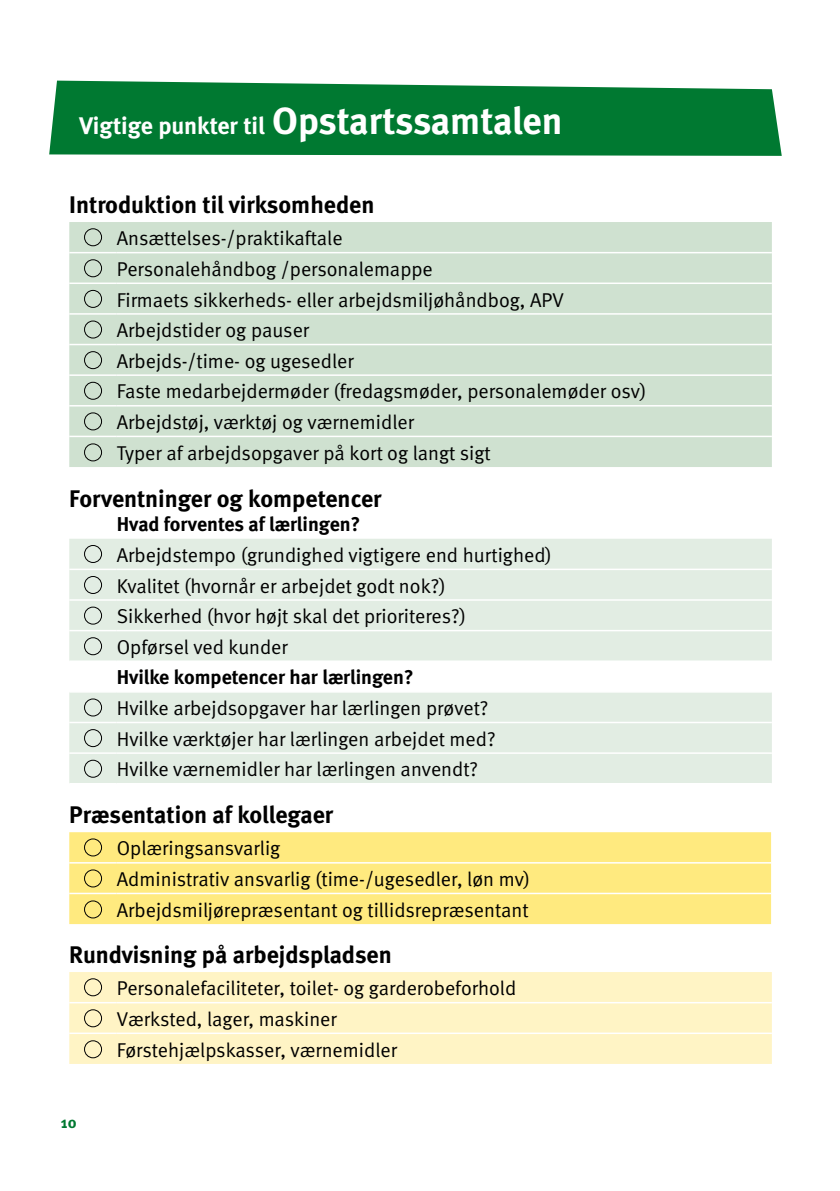
<style>
.page{position:relative;width:840px;height:1191px;background:#fff}
.page>*{position:absolute;margin:0;border:0;box-sizing:border-box;transform-origin:0 0}
.t1{font:700 24px "Meta";color:#000}
.t2{font:700 24px "Meta";color:#fff}
.t3{font:20px/30.8px "Meta Normal";color:#000}
.t4{font:700 20px "Meta";color:#000}
.t5{font:700 16px "Meta";color:#007931}
.s1{font-size:38px}
</style>
<div class="page">
<svg style="left:49px;top:81px;width:732px;height:75px;background:#128240"></svg>
<div style="left:69px;top:222px;width:702px;height:245px;background:#cfe1d0"></div>
<hr style="left:69px;top:252px;width:48px;height:1px;background:#fff">
<hr style="left:117px;top:252px;width:654px;height:1px;background:#fff">
<hr style="left:69px;top:282px;width:48px;height:2px;background:#fff">
<hr style="left:117px;top:282px;width:654px;height:2px;background:#fff">
<hr style="left:69px;top:313px;width:48px;height:2px;background:#fff">
<hr style="left:117px;top:313px;width:654px;height:2px;background:#fff">
<hr style="left:69px;top:344px;width:48px;height:1px;background:#fff">
<hr style="left:117px;top:344px;width:654px;height:1px;background:#fff">
<hr style="left:69px;top:374px;width:48px;height:2px;background:#fff">
<hr style="left:117px;top:374px;width:654px;height:2px;background:#fff">
<hr style="left:69px;top:405px;width:48px;height:1px;background:#fff">
<hr style="left:117px;top:405px;width:654px;height:1px;background:#fff">
<hr style="left:69px;top:436px;width:48px;height:1px;background:#fff">
<hr style="left:117px;top:436px;width:654px;height:1px;background:#fff">
<div style="left:84px;top:228px;width:18px;height:18px;border:1px solid #000;border-radius:50%"></div>
<div style="left:84px;top:259px;width:18px;height:18px;border:1px solid #000;border-radius:50%"></div>
<div style="left:84px;top:290px;width:18px;height:18px;border:1px solid #000;border-radius:50%"></div>
<div style="left:84px;top:320px;width:18px;height:18px;border:1px solid #000;border-radius:50%"></div>
<div style="left:84px;top:351px;width:18px;height:18px;border:1px solid #000;border-radius:50%"></div>
<div style="left:84px;top:382px;width:18px;height:18px;border:1px solid #000;border-radius:50%"></div>
<div style="left:84px;top:412px;width:18px;height:18px;border:1px solid #000;border-radius:50%"></div>
<div style="left:84px;top:443px;width:18px;height:18px;border:1px solid #000;border-radius:50%"></div>
<div style="left:69px;top:832px;width:701px;height:92px;background:#ffea7f"></div>
<hr style="left:69px;top:862px;width:48px;height:1px;background:#fff">
<hr style="left:117px;top:862px;width:653px;height:1px;background:#fff">
<hr style="left:69px;top:892px;width:48px;height:2px;background:#fff">
<hr style="left:117px;top:892px;width:653px;height:2px;background:#fff">
<div style="left:84px;top:838px;width:18px;height:18px;border:1px solid #000;border-radius:50%"></div>
<div style="left:84px;top:869px;width:18px;height:18px;border:1px solid #000;border-radius:50%"></div>
<div style="left:84px;top:900px;width:18px;height:18px;border:1px solid #000;border-radius:50%"></div>
<div style="left:69px;top:972px;width:702px;height:92px;background:#fff4c5"></div>
<hr style="left:69px;top:1002px;width:48px;height:1px;background:#fff">
<hr style="left:117px;top:1002px;width:654px;height:1px;background:#fff">
<hr style="left:69px;top:1032px;width:48px;height:2px;background:#fff">
<hr style="left:117px;top:1032px;width:654px;height:2px;background:#fff">
<div style="left:84px;top:978px;width:18px;height:18px;border:1px solid #000;border-radius:50%"></div>
<div style="left:84px;top:1009px;width:18px;height:18px;border:1px solid #000;border-radius:50%"></div>
<div style="left:84px;top:1040px;width:18px;height:18px;border:1px solid #000;border-radius:50%"></div>
<div style="left:69px;top:539px;width:702px;height:244px;background:#e2ede3"></div>
<svg style="left:69px;top:662px;width:702px;height:29px"></svg>
<hr style="left:69px;top:568px;width:48px;height:2px;background:#fff">
<hr style="left:117px;top:568px;width:654px;height:2px;background:#fff">
<hr style="left:69px;top:599px;width:48px;height:2px;background:#fff">
<hr style="left:117px;top:599px;width:654px;height:2px;background:#fff">
<hr style="left:69px;top:630px;width:48px;height:1px;background:#fff">
<hr style="left:117px;top:630px;width:654px;height:1px;background:#fff">
<hr style="left:69px;top:660px;width:48px;height:2px;background:#fff">
<hr style="left:117px;top:660px;width:654px;height:2px;background:#fff">
<hr style="left:69px;top:691px;width:48px;height:1px;background:#fff">
<hr style="left:117px;top:691px;width:654px;height:1px;background:#fff">
<hr style="left:69px;top:721px;width:48px;height:2px;background:#fff">
<hr style="left:117px;top:721px;width:654px;height:2px;background:#fff">
<hr style="left:69px;top:752px;width:48px;height:2px;background:#fff">
<hr style="left:117px;top:752px;width:654px;height:2px;background:#fff">
<div style="left:84px;top:545px;width:18px;height:18px;border:1px solid #000;border-radius:50%"></div>
<div style="left:84px;top:576px;width:18px;height:18px;border:1px solid #000;border-radius:50%"></div>
<div style="left:84px;top:606px;width:18px;height:18px;border:1px solid #000;border-radius:50%"></div>
<div style="left:84px;top:637px;width:18px;height:18px;border:1px solid #000;border-radius:50%"></div>
<div style="left:84px;top:698px;width:18px;height:18px;border:1px solid #000;border-radius:50%"></div>
<div style="left:84px;top:729px;width:18px;height:18px;border:1px solid #000;border-radius:50%"></div>
<div style="left:84px;top:759px;width:18px;height:18px;border:1px solid #000;border-radius:50%"></div>
<p class="t2" style="left:80px;top:112px;width:484px">Vigtige punkter til <span class="s1">Opstartssamtalen</span></p>
<p class="t1" style="left:69px;top:190px;width:306px">Introduktion til virksomheden</p>
<p class="t3" style="left:117px;top:222px;width:531px">Ansættelses-/praktikaftale<br>Personalehåndbog /personalemappe<br>Firmaets sikkerheds- eller arbejdsmiljøhåndbog, APV Arbejdstider og pauser<br>Arbejds-/time- og ugesedler<br>Faste medarbejdermøder (fredagsmøder, personalemøder osv)<br>Arbejdstøj, værktøj og værnemidler<br>Typer af arbejdsopgaver på kort og langt sigt</p>
<p class="t1" style="left:69px;top:484px;width:314px">Forventninger og kompetencer</p>
<p class="t4" style="left:117px;top:512px;width:245px">Hvad forventes af lærlingen?</p>
<p class="t3" style="left:117px;top:539px;width:436px">Arbejdstempo (grundighed vigtigere end hurtighed)<br>Kvalitet (hvornår er arbejdet godt nok?)<br>Sikkerhed (hvor højt skal det prioriteres?)<br>Opførsel ved kunder</p>
<p class="t4" style="left:117px;top:665px;width:298px">Hvilke kompetencer har lærlingen?</p>
<p class="t3" style="left:117px;top:692px;width:380px">Hvilke arbejdsopgaver har lærlingen prøvet?<br>Hvilke værktøjer har lærlingen arbejdet med?<br>Hvilke værnemidler har lærlingen anvendt?</p>
<p class="t1" style="left:69px;top:800px;width:265px">Præsentation af kollegaer</p>
<p class="t3" style="left:117px;top:832px;width:414px">Oplæringsansvarlig<br>Administrativ ansvarlig (time-/ugesedler, løn mv)<br>Arbejdsmiljørepræsentant og tillidsrepræsentant</p>
<p class="t1" style="left:69px;top:940px;width:324px">Rundvisning på arbejdspladsen</p>
<p class="t5" style="left:61px;top:1112px;width:17px">10</p>
<p class="t3" style="left:117px;top:972px;width:400px">Personalefaciliteter, toilet- og garderobeforhold<br>Værksted, lager, maskiner<br>Førstehjælpskasser, værnemidler</p>
</div>
